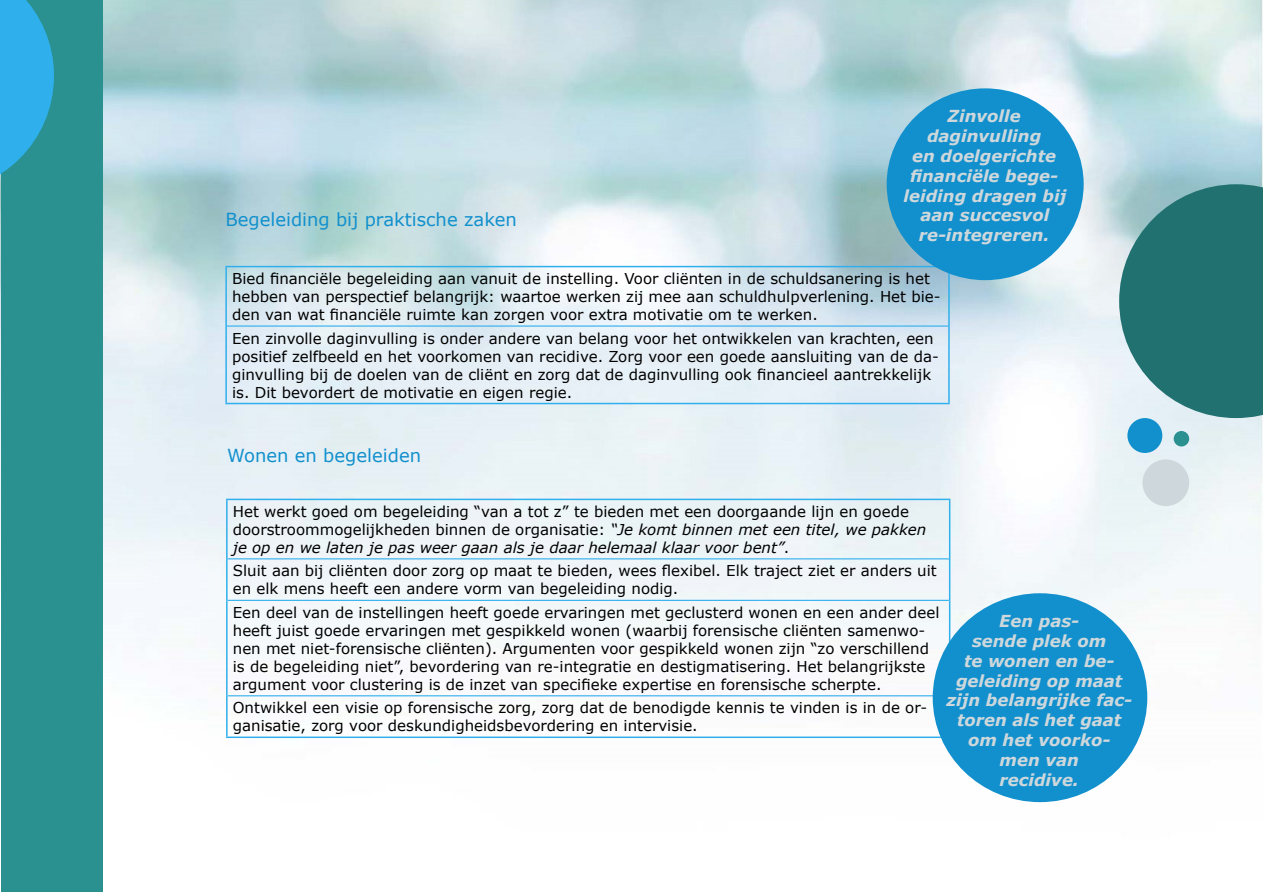
<style>
.page{position:relative;width:1263px;height:893px;background:#fff}
.page>*{position:absolute;margin:0;border:0;box-sizing:border-box;transform-origin:0 0}
.t1{font:18px "Verdana";color:#1290cd}
.t2{font:italic 700 16.5px/19.8px "Verdana";color:#ced8dc;text-align:center}
.t3{font:15px/18px "Verdana";color:#000}
.s1{font-style:italic}
</style>
<div class="page">
<img style="left:0;top:0;width:1263px;height:803px">
<div style="left:1px;top:1px;width:102px;height:891px;background:#2a9190"></div>
<svg style="left:0;top:0;width:54px;height:193px"></svg>
<svg style="left:1119px;top:184px;width:144px;height:234px;background:#438787"></svg>
<div style="left:1127px;top:418px;width:35px;height:35px;background:#1290cd;border-radius:50%"></div>
<div style="left:1174px;top:431px;width:15px;height:15px;background:#2a9190;border-radius:50%"></div>
<div style="left:1142px;top:459px;width:47px;height:47px;background:#ced8dc;border-radius:50%"></div>
<hr style="left:225px;top:266px;width:725px;height:1px;background:#2fafec">
<hr style="left:225px;top:267px;width:2px;height:59px;background:#2fafec">
<hr style="left:948px;top:267px;width:2px;height:59px;background:#2fafec">
<hr style="left:225px;top:326px;width:2px;height:77px;background:#2fafec">
<hr style="left:948px;top:326px;width:2px;height:77px;background:#2fafec">
<hr style="left:225px;top:403px;width:725px;height:1px;background:#2fafec">
<hr style="left:227px;top:325px;width:721px;height:2px;background:#2fafec">
<hr style="left:226px;top:499px;width:724px;height:1px;background:#2fafec">
<hr style="left:226px;top:500px;width:2px;height:59px;background:#2fafec">
<hr style="left:949px;top:500px;width:1px;height:59px;background:#2fafec">
<hr style="left:226px;top:559px;width:2px;height:41px;background:#2fafec">
<hr style="left:949px;top:559px;width:1px;height:41px;background:#2fafec">
<hr style="left:226px;top:600px;width:2px;height:96px;background:#2fafec">
<hr style="left:949px;top:600px;width:1px;height:96px;background:#2fafec">
<hr style="left:226px;top:696px;width:2px;height:40px;background:#2fafec">
<hr style="left:226px;top:736px;width:724px;height:2px;background:#2fafec">
<hr style="left:228px;top:558px;width:721px;height:1px;background:#2fafec">
<hr style="left:228px;top:600px;width:721px;height:1px;background:#2fafec">
<hr style="left:228px;top:695px;width:721px;height:1px;background:#2fafec">
<div style="left:887px;top:88px;width:197px;height:192px;background:#1290cd;border-radius:50%"></div>
<div style="left:933px;top:593px;width:214px;height:209px;background:#1290cd;border-radius:50%"></div>
<p class="t1" style="left:225px;top:207px;width:293px">Begeleiding bij praktische zaken</p>
<p class="t2" style="left:903px;top:106px;width:164px">Zinvolle daginvulling<br>en doelgerichte financiële bege&shy;leiding dragen bij aan succesvol re-integreren.</p>
<p class="t3" style="left:232px;top:269px;width:710px">Bied financiële begeleiding aan vanuit de instelling. Voor cliënten in de schuldsanering is het hebben van perspectief belangrijk: waartoe werken zij mee aan schuldhulpverlening. Het bie&shy;den van wat financiële ruimte kan zorgen voor extra motivatie om te werken.</p>
<p class="t3" style="left:232px;top:329px;width:708px">Een zinvolle daginvulling is onder andere van belang voor het ontwikkelen van krachten, een positief zelfbeeld en het voorkomen van recidive. Zorg voor een goede aansluiting van de da&shy;ginvulling bij de doelen van de cliënt en zorg dat de daginvulling ook financieel aantrekkelijk is. Dit bevordert de motivatie en eigen regie.</p>
<p class="t1" style="left:227px;top:443px;width:195px">Wonen en begeleiden</p>
<p class="t3" style="left:233px;top:502px;width:695px">Het werkt goed om begeleiding “van a tot z” te bieden met een doorgaande lijn en goede doorstroommogelijkheden binnen de organisatie: <span class="s1">“Je komt binnen met een titel, we pakken je op en we laten je pas weer gaan als je daar helemaal klaar voor bent”</span>.</p>
<p class="t3" style="left:233px;top:562px;width:705px">Sluit aan bij cliënten door zorg op maat te bieden, wees flexibel. Elk traject ziet er anders uit en elk mens heeft een andere vorm van begeleiding nodig.</p>
<p class="t3" style="left:233px;top:603px;width:708px">Een deel van de instellingen heeft goede ervaringen met geclusterd wonen en een ander deel heeft juist goede ervaringen met gespikkeld wonen (waarbij forensische cliënten samenwo&shy;nen met niet-forensische cliënten). Argumenten voor gespikkeld wonen zijn “zo verschillend is de begeleiding niet”, bevordering van re-integratie en destigmatisering. Het belangrijkste argument voor clustering is de inzet van specifieke expertise en forensische scherpte.</p>
<p class="t3" style="left:233px;top:699px;width:696px">Ontwikkel een visie op forensische zorg, zorg dat de benodigde kennis te vinden is in de or&shy;ganisatie, zorg voor deskundigheidsbevordering en intervisie.</p>
<p class="t2" style="left:946px;top:611px;width:187px">Een pas-<br>sende plek om<br>te wonen en be&shy;geleiding op maat zijn belangrijke fac&shy;toren als het gaat om het voorko&shy;men van<br>recidive.</p>
</div>
